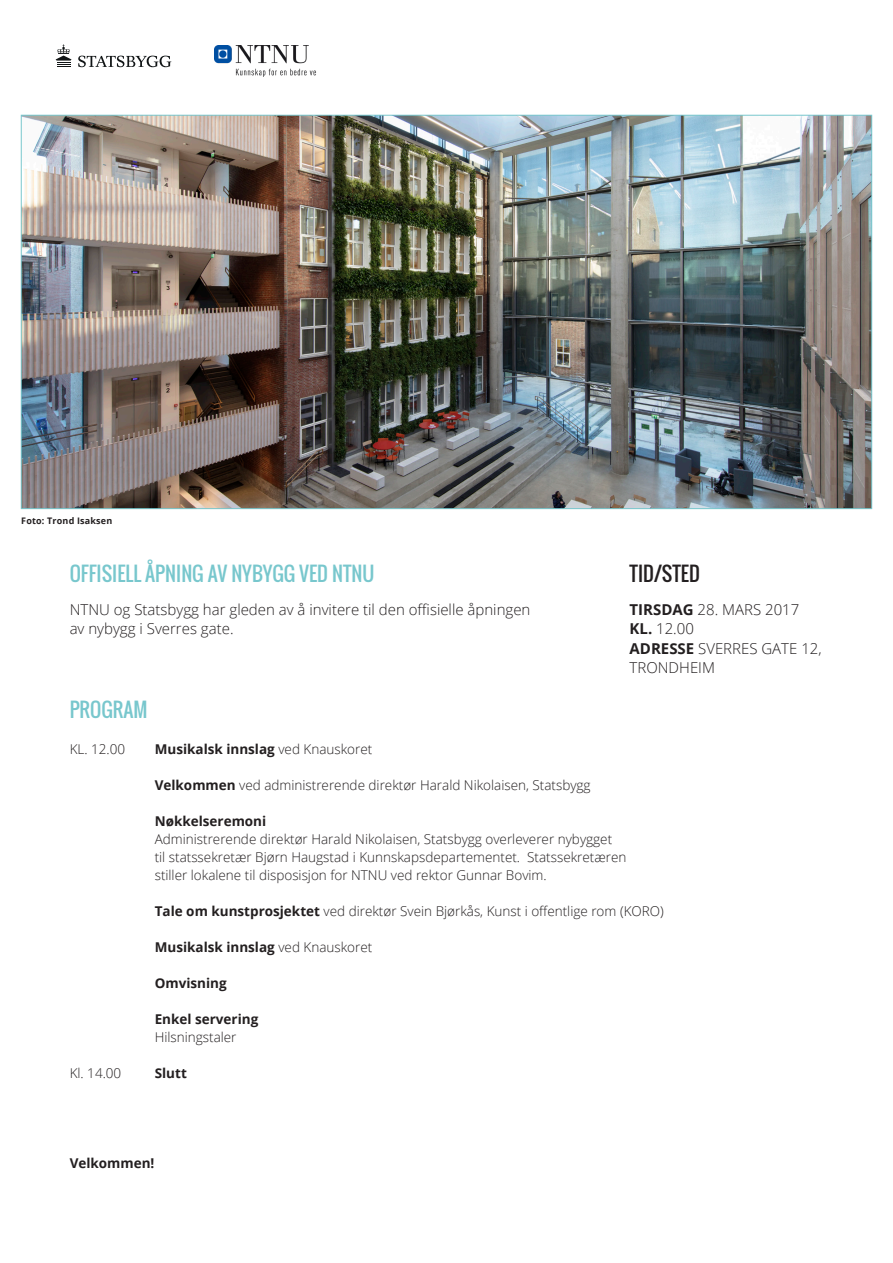
<style>
.page{position:relative;width:893px;height:1263px;background:#fff}
.page>*{position:absolute;margin:0;border:0;box-sizing:border-box;transform-origin:0 0}
.OVERSKRIFT_NIVÅ_1{font:19.5px "Oswald";color:#78c7cd}
.OVERSKRIFT_NIVÅ_1-2{font:19.5px "Oswald";color:#231f20}
.BRØDTEKST{font:19.5px "Oswald";color:#78c7cd}
.BRØDTEKST-2{font:300 15px/19.5px "Open Sans";color:#231f20}
.DATO_TID_med_et_ord{font:300 15px/19.5px "Open Sans";color:#231f20}
.BRØDTEKST_PROG_-_med{font:300 13.5px/18px "Open Sans";color:#231f20}
.BRØDTEKST_PROG_-_med-2{font:700 13.5px "Open Sans";color:#231f20}
.AVSENDER_BILDE{font:700 9px "Open Sans";letter-spacing:.02em;color:#231f20}
.s1{font-weight:700}
.s2{font-weight:300}
</style>
<div class="page">
<img style="left:23px;top:117px;width:847px;height:390px">
<svg style="left:78px;top:56px;width:93px;height:11px"></svg>
<svg style="left:56px;top:44px;width:16px;height:23px"></svg>
<img style="left:215px;top:46px;width:101px;height:31px">
<p class="AVSENDER_BILDE" style="left:21px;top:514px;width:93px">Foto: Trond Isaksen</p>
<p class="OVERSKRIFT_NIVÅ_1" style="left:70px;top:559px;width:306px">OFFISIELL ÅPNING AV NYBYGG VED NTNU</p>
<p class="BRØDTEKST-2" style="left:70px;top:599px;width:462px">NTNU og Statsbygg har gleden av å invitere til den offisielle åpningen av nybygg i Sverres gate.</p>
<p class="OVERSKRIFT_NIVÅ_1-2" style="left:630px;top:559px;width:72px">TID/STED</p>
<p class="DATO_TID_med_et_ord" style="left:630px;top:599px;width:171px"><span class="s1">TIRSDAG</span> 28. MARS 2017</p>
<p class="DATO_TID_med_et_ord" style="left:630px;top:619px;width:66px"><span class="s1">KL.</span> 12.00</p>
<p class="DATO_TID_med_et_ord" style="left:630px;top:638px;width:194px"><span class="s1">ADRESSE</span> SVERRES GATE 12,<br>TRONDHEIM</p>
<p class="BRØDTEKST" style="left:70px;top:695px;width:79px">PROGRAM</p>
<p class="BRØDTEKST_PROG_-_med" style="left:70px;top:740px;width:57px">KL. 12.00</p>
<p class="BRØDTEKST_PROG_-_med-2" style="left:155px;top:740px;width:219px">Musikalsk innslag <span class="s2">ved Knauskoret</span></p>
<p class="BRØDTEKST_PROG_-_med" style="left:155px;top:776px;width:437px"><span class="s1">Velkommen</span> ved administrerende direktør Harald Nikolaisen, Statsbygg</p>
<p class="BRØDTEKST_PROG_-_med-2" style="left:155px;top:812px;width:113px">Nøkkelseremoni</p>
<p class="BRØDTEKST_PROG_-_med" style="left:155px;top:830px;width:473px">Administrerende direktør Harald Nikolaisen, Statsbygg overleverer nybygget<br>til statssekretær Bjørn Haugstad i Kunnskapsdepartementet. Statssekretæren stiller lokalene til disposisjon for NTNU ved rektor Gunnar Bovim.</p>
<p class="BRØDTEKST_PROG_-_med" style="left:155px;top:902px;width:511px"><span class="s1">Tale om kunstprosjektet</span> ved direktør Svein Bjørkås, Kunst i offentlige rom (KORO)</p>
<p class="BRØDTEKST_PROG_-_med-2" style="left:155px;top:938px;width:219px">Musikalsk innslag <span class="s2">ved Knauskoret</span></p>
<p class="BRØDTEKST_PROG_-_med-2" style="left:155px;top:974px;width:73px">Omvisning</p>
<p class="BRØDTEKST_PROG_-_med-2" style="left:155px;top:1010px;width:105px">Enkel servering</p>
<p class="BRØDTEKST_PROG_-_med" style="left:155px;top:1028px;width:83px">Hilsningstaler</p>
<p class="BRØDTEKST_PROG_-_med" style="left:70px;top:1064px;width:53px">Kl. 14.00</p>
<p class="BRØDTEKST_PROG_-_med-2" style="left:155px;top:1064px;width:34px">Slutt</p>
<p class="BRØDTEKST_PROG_-_med-2" style="left:70px;top:1154px;width:86px">Velkommen!</p>
</div>
